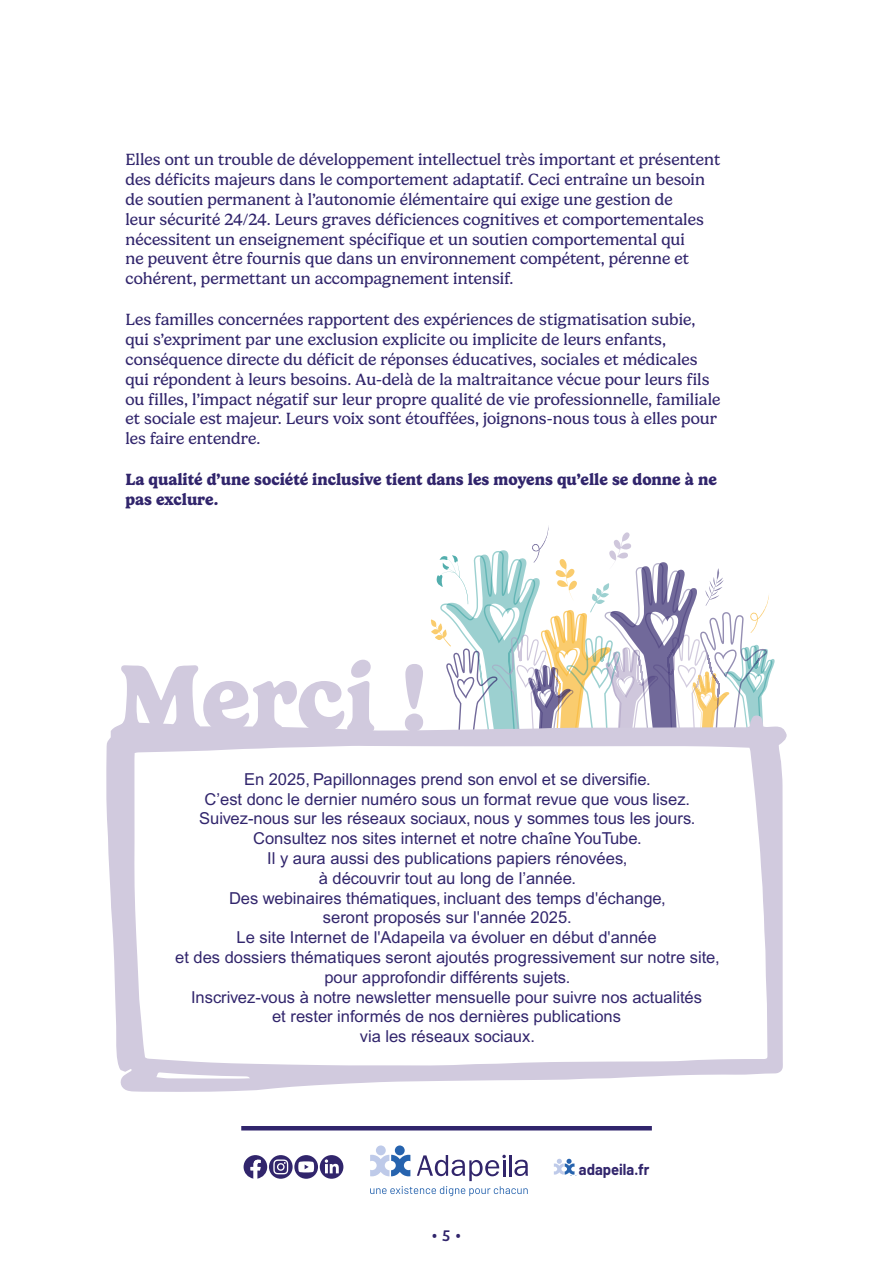
<style>
.page{position:relative;width:893px;height:1263px;background:#fff}
.page>*{position:absolute;margin:0;border:0;box-sizing:border-box;transform-origin:0 0}
.t1{font:700 96.15px "Gelica";color:#d1cade}
.t2{font:16.5px/19.8px "Gelica";color:#31256c}
.t3{font:16.5px/19.8px "Arial";color:#31256c;text-align:center}
.t4{font:700 16.5px/19.8px "Gelica";color:#31256c}
.t5{font:16.5px "Bree";color:#31256c}
.t6{font:700 15.45px "Barlow";color:#31256c;scale:.95 1}
</style>
<div class="page">
<svg style="left:269px;top:1155px;width:24px;height:24px"></svg>
<svg style="left:273px;top:1159px;width:15px;height:15px"></svg>
<svg style="left:294px;top:1155px;width:24px;height:24px"></svg>
<svg style="left:298px;top:1161px;width:16px;height:11px"></svg>
<div style="left:320px;top:1155px;width:23px;height:24px;background:#31256c;border-radius:50%"></div>
<svg style="left:325px;top:1159px;width:14px;height:14px"></svg>
<svg style="left:244px;top:1155px;width:23px;height:24px"></svg>
<svg style="left:554px;top:1159px;width:20px;height:15px"></svg>
<div style="left:395px;top:1145px;width:10px;height:10px;background:#2663ae;border-radius:50%"></div>
<svg style="left:370px;top:1155px;width:158px;height:41px"></svg>
<div style="left:376px;top:1145px;width:10px;height:10px;background:#becae9;border-radius:50%"></div>
<svg style="left:431px;top:526px;width:344px;height:189px"></svg>
<svg style="left:106px;top:715px;width:681px;height:377px"></svg>
<hr style="left:241px;top:1126px;width:411px;height:4px;background:#31256c">
<p class="t2" style="left:125px;top:150px;width:596px">Elles ont un trouble de développement intellectuel très important et présentent des déficits majeurs dans le comportement adaptatif. Ceci entraîne un besoin de soutien permanent à l’autonomie élémentaire qui exige une gestion de<br>leur sécurité 24/24. Leurs graves déficiences cognitives et comportementales nécessitent un enseignement spécifique et un soutien comportemental qui<br>ne peuvent être fournis que dans un environnement compétent, pérenne et cohérent, permettant un accompagnement intensif.</p>
<p class="t2" style="left:125px;top:310px;width:597px">Les familles concernées rapportent des expériences de stigmatisation subie, qui s’expriment par une exclusion explicite ou implicite de leurs enfants, conséquence directe du déficit de réponses éducatives, sociales et médicales qui répondent à leurs besoins. Au-delà de la maltraitance vécue pour leurs fils ou filles, l’impact négatif sur leur propre qualité de vie professionnelle, familiale et sociale est majeur. Leurs voix sont étouffées, joignons-nous tous à elles pour les faire entendre.</p>
<p class="t4" style="left:125px;top:470px;width:593px">La qualité d’une société inclusive tient dans les moyens qu’elle se donne à ne pas exclure.</p>
<h1 class="t1" style="left:117px;top:642px;width:313px">Merci !</h1>
<p class="t3" style="left:175px;top:769px;width:546px">En 2025, Papillonnages prend son envol et se diversifie.<br>C’est donc le dernier numéro sous un format revue que vous lisez.<br>Suivez-nous sur les réseaux sociaux, nous y sommes tous les jours.<br>Consultez nos sites internet et notre chaîne YouTube.<br>Il y aura aussi des publications papiers rénovées,<br>à découvrir tout au long de l’année.<br>Des webinaires thématiques, incluant des temps d'échange,<br>seront proposés sur l'année 2025.<br>Le site Internet de l'Adapeila va évoluer en début d'année<br>et des dossiers thématiques seront ajoutés progressivement sur notre site, pour approfondir différents sujets.<br>Inscrivez-vous à notre newsletter mensuelle pour suivre nos actualités<br>et rester informés de nos dernières publications<br>via les réseaux sociaux.</p>
<p class="t5" style="left:431px;top:1223px;width:33px">• 5 •</p>
<p class="t6" style="left:579px;top:1158px;width:76px">adapeila.fr</p>
</div>
